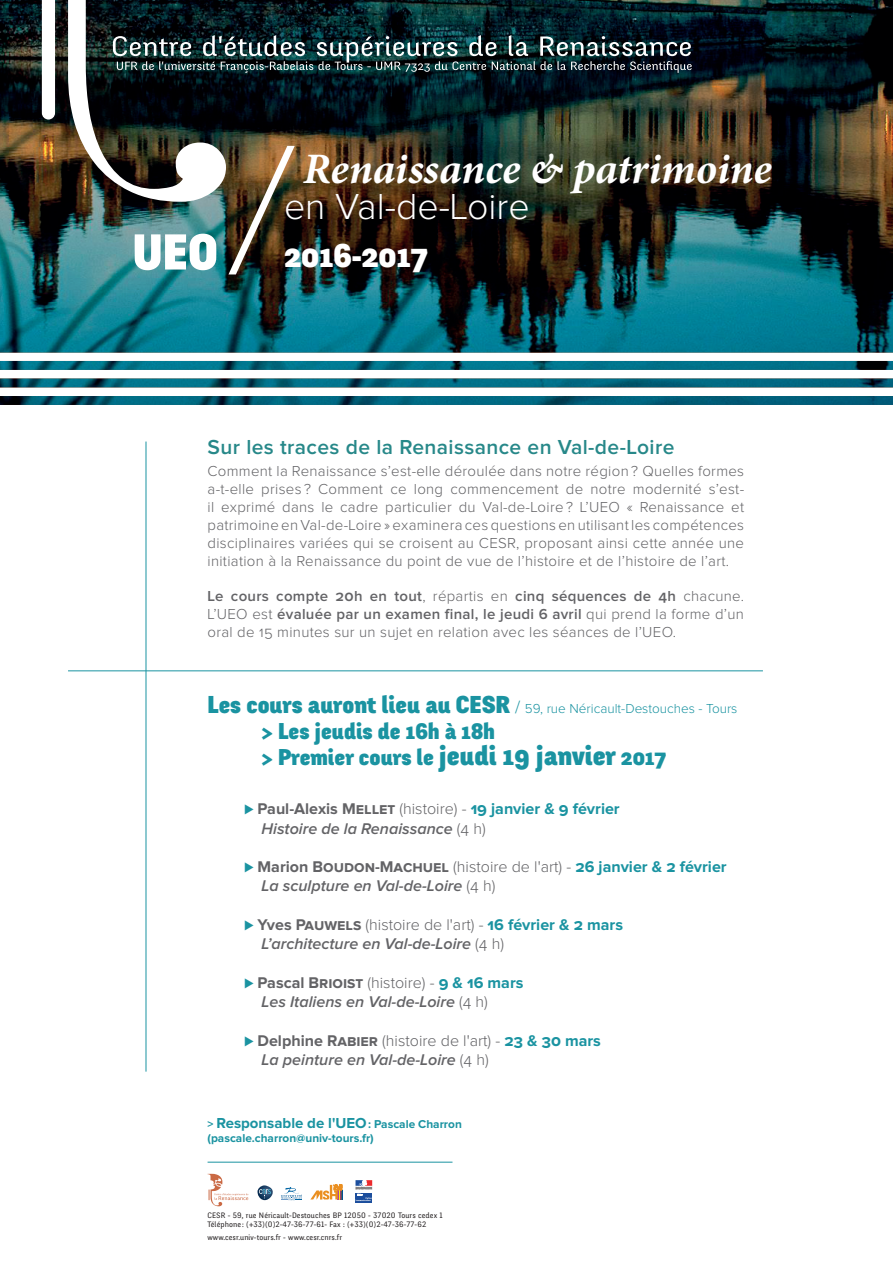
<style>
.page{position:relative;width:893px;height:1263px;background:#fff}
.page>*{position:absolute;margin:0;border:0;box-sizing:border-box;transform-origin:0 0}
.t1{font:italic 700 43.5px "Minion Pro";letter-spacing:-.005em;color:#fff}
.t2{font:300 37.5px "Proxima Nova";color:#fff}
.t3{font:900 33px "Fengardo Neue";color:#fff}
.t4{font:900 22.5px/26.4px "Fengardo Neue";color:#1a93a1}
.t5{font:600 21px "Proxima Nova";letter-spacing:.02em;color:#278889}
.t6{font:italic 600 16.05px/19.4px "Proxima Nova";color:#636366}
.t7{font:300 15px/18px "Proxima Nova";letter-spacing:.02em;color:#636366;text-align:justify}
.t8{font:700 15px "Proxima Nova";color:#1a93a1}
.t9{font:300 13.5px "Proxima Nova";color:#1a93a1}
.t10{font:700 11.85px "Proxima Nova";color:#1a93a1}
.t11{font:7.8px/9.4px "Fengardo Neue";letter-spacing:.01em;color:#231f20}
.s1{font-weight:600}
.s2{font-family:"Fengardo Neue";font-weight:900;font-size:24px}
.s3{font-size:18px}
.s4{font-size:27px}
.s5{font-weight:700;font-style:normal;color:#1a93a1}
.s6{font-weight:700;font-style:normal}
.s7{font-weight:300;font-style:normal}
.s8{font-size:11.85px}
</style>
<div class="page">
<img style="left:0;top:0;width:893px;height:405px">
<svg style="left:257px;top:1185px;width:16px;height:15px"></svg>
<svg style="left:281px;top:1187px;width:21px;height:13px"></svg>
<svg style="left:310px;top:1185px;width:33px;height:14px"></svg>
<svg style="left:208px;top:1174px;width:40px;height:32px"></svg>
<div style="left:355px;top:1193px;width:17px;height:9px;background:#1c4e9d"></div>
<svg style="left:355px;top:1180px;width:18px;height:21px"></svg>
<hr style="left:208px;top:1162px;width:244px;height:1px;background:#1a93a1">
<img style="left:28px;top:0;width:664px;height:274px">
<hr style="left:146px;top:441px;width:1px;height:630px;background:#1a93a1">
<hr style="left:68px;top:670px;width:695px;height:1px;background:#1a93a1">
<h1 class="t1" style="left:303px;top:138px;width:470px">Renaissance &amp; patrimoine</h1>
<h2 class="t2" style="left:284px;top:189px;width:247px">en Val-de-Loire</h2>
<h3 class="t3" style="left:284px;top:237px;width:145px">2016-2017</h3>
<h3 class="t5" style="left:208px;top:437px;width:468px">Sur les traces de la Renaissance en Val-de-Loire</h3>
<p class="t7" style="left:208px;top:463px;width:538px">Comment la Renaissance s’est-elle déroulée dans notre région ? Quelles formes a-t-elle prises ? Comment ce long commencement de notre modernité s’est&shy;il exprimé dans le cadre particulier du Val-de-Loire ? L’UEO « Renaissance et patrimoine en Val-de-Loire » examinera ces questions en utilisant les compétences disciplinaires variées qui se croisent au CESR, proposant ainsi cette année une initiation à la Renaissance du point de vue de l’histoire et de l’histoire de l’art.</p>
<p class="t7" style="left:208px;top:588px;width:538px"><span class="s1">Le cours compte 20h en tout</span>, répartis en <span class="s1">cinq séquences de 4h</span> chacune.<br>L’UEO est <span class="s1">évaluée par un examen final, le jeudi 6 avril</span> qui prend la forme d’un oral de 15 minutes sur un sujet en relation avec les séances de l’UEO.</p>
<p class="t9" style="left:208px;top:702px;width:531px"><span class="s2">Les cours auront lieu au CESR</span> <span class="s3">/</span> 59, rue Néricault-Destouches - Tours</p>
<h3 class="t4" style="left:262px;top:718px;width:406px">&gt; Les jeudis de 16h à 18h<br>&gt; Premier cours le <span class="s4">jeudi 19 janvier</span> 2017</h3>
<p class="t6" style="left:262px;top:800px;width:360px;text-indent:-18px"><span class="s5">⊲</span> <span class="s6">Paul-Alexis Mellet</span> <span class="s7">(histoire) -</span> <span class="s5">19 janvier &amp; 9 février<br></span>Histoire de la Renaissance <span class="s7">(4 h)</span></p>
<p class="t6" style="left:262px;top:858px;width:467px;text-indent:-18px"><span class="s5">⊲</span> <span class="s6">Marion Boudon-Machuel</span> <span class="s7">(histoire de l'art) -</span> <span class="s5">26 janvier &amp; 2 février<br></span>La sculpture en Val-de-Loire <span class="s7">(4 h)</span></p>
<p class="t6" style="left:262px;top:916px;width:363px;text-indent:-18px"><span class="s5">⊲</span> <span class="s6">Yves Pauwels</span> <span class="s7">(histoire de l'art) -</span> <span class="s5">16 février &amp; 2 mars<br></span>L’architecture en Val-de-Loire <span class="s7">(4 h)</span></p>
<p class="t6" style="left:262px;top:973px;width:263px;text-indent:-18px"><span class="s5">⊲</span> <span class="s6">Pascal Brioist</span> <span class="s7">(histoire) -</span> <span class="s5">9 &amp; 16 mars<br></span>Les Italiens en Val-de-Loire <span class="s7">(4 h)</span></p>
<p class="t6" style="left:262px;top:1031px;width:341px;text-indent:-18px"><span class="s5">⊲</span> <span class="s6">Delphine Rabier</span> <span class="s7">(histoire de l'art) -</span> <span class="s5">23 &amp; 30 mars<br></span>La peinture en Val-de-Loire <span class="s7">(4 h)</span></p>
<p class="t8" style="left:208px;top:1116px;width:256px"><span class="s8">&gt;</span> Responsable de l'UEO<span class="s8">: Pascale Charron</span></p>
<p class="t10" style="left:208px;top:1133px;width:168px">(pascale.charron@univ-tours.fr)</p>
<p class="t11" style="left:208px;top:1211px;width:237px">CESR - 59, rue Néricault-Destouches BP 12050 - 37020 Tours cedex 1<br>Téléphone : (+33)(0)2-47-36-77-61- Fax : (+33)(0)2-47-36-77-62</p>
<p class="t11" style="left:208px;top:1233px;width:136px">www.cesr.univ-tours.fr - www.cesr.cnrs.fr</p>
</div>
